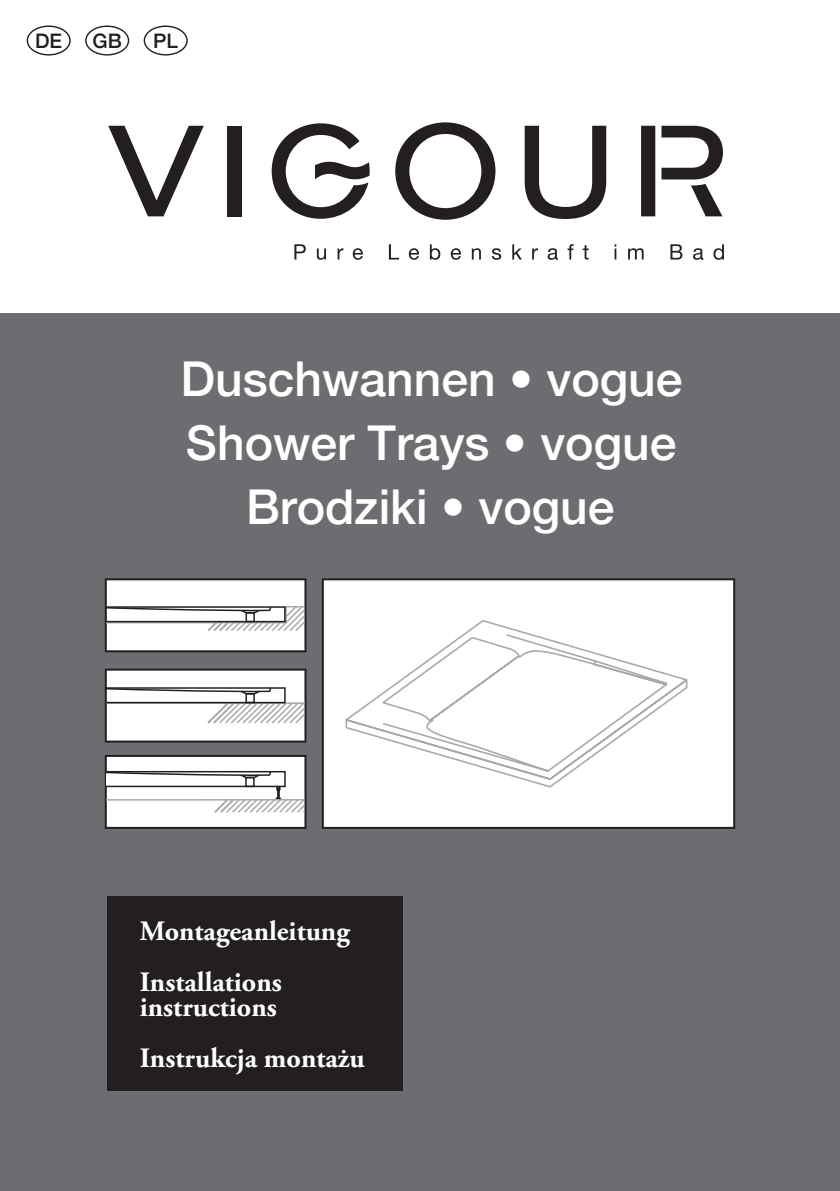
<style>
.page{position:relative;width:840px;height:1191px;background:#fff}
.page>*{position:absolute;margin:0;border:0;box-sizing:border-box;transform-origin:0 0}
.t1{font:500 48px/63.6px "Helvetica Neue";color:#fff;text-align:center}
.t2{font:700 28px/50.8px "Adobe Garamond Pro";color:#fff}
.t3{font:500 20px "Helvetica Neue";color:#231f20}
</style>
<div class="page">
<div style="left:0;top:313px;width:839px;height:878px;background:#6c6d70"></div>
<div style="left:27px;top:26px;width:44px;height:30px;border:1px solid #231f20;border-radius:50%"></div>
<div style="left:85px;top:26px;width:44px;height:30px;border:1px solid #231f20;border-radius:50%"></div>
<div style="left:144px;top:26px;width:44px;height:30px;border:1px solid #231f20;border-radius:50%"></div>
<div style="left:107px;top:896px;width:295px;height:195px;background:#231f20"></div>
<svg style="left:271px;top:123px;width:98px;height:96px"></svg>
<svg style="left:108px;top:126px;width:96px;height:90px"></svg>
<div style="left:228px;top:126px;width:14px;height:90px;background:#231f20"></div>
<svg style="left:524px;top:126px;width:82px;height:93px"></svg>
<svg style="left:395px;top:122px;width:100px;height:98px"></svg>
<svg style="left:641px;top:126px;width:81px;height:90px"></svg>
<svg style="left:294px;top:244px;width:429px;height:16px"></svg>
<svg style="left:321px;top:578px;width:413px;height:251px;background:#f2f2f2"></svg>
<svg style="left:105px;top:578px;width:201px;height:74px;background:#e0dfdf"></svg>
<svg style="left:105px;top:755px;width:201px;height:74px;background:#dfdedf"></svg>
<div style="left:245px;top:776px;width:9px;height:11px;border:2px solid #231f20"></div>
<svg style="left:105px;top:668px;width:201px;height:74px;background:#dfdedf"></svg>
<svg style="left:342px;top:619px;width:346px;height:169px;background:#f9f9f9"></svg>
<p class="t3" style="left:35px;top:24px;width:29px">DE</p>
<p class="t3" style="left:92px;top:24px;width:31px">GB</p>
<p class="t3" style="left:153px;top:24px;width:26px">PL</p>
<h1 class="t1" style="left:180px;top:343px;width:503px">Duschwannen • vogue<br>Shower Trays • vogue<br>Brodziki • vogue</h1>
<p class="t2" style="left:140px;top:906px;width:211px">Montageanleitung<br>Installations</p>
<p class="t2" style="left:140px;top:982px;width:226px">instructions<br>Instrukcja montażu</p>
</div>
